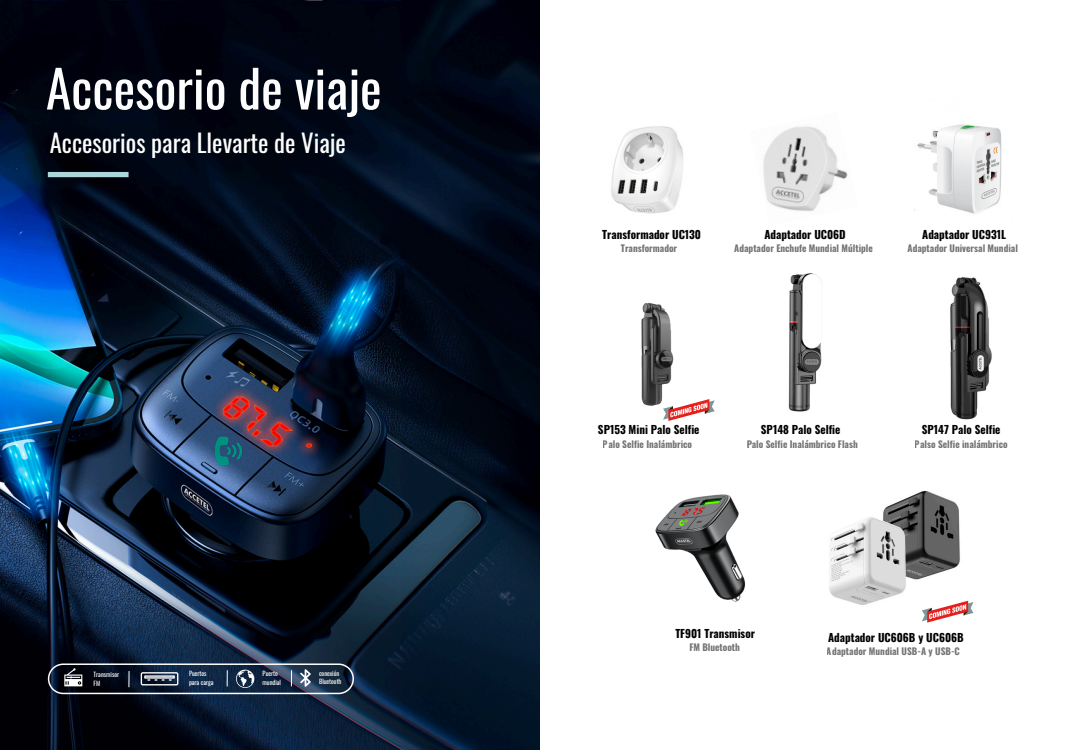
<style>
.page{position:relative;width:1077px;height:750px;background:#fff}
.page>*{position:absolute;margin:0;border:0;box-sizing:border-box;transform-origin:0 0}
.t1{font:51.5px "Oswald";color:#fdfdfd}
.t2{font:24.7px "Oswald";color:#fdfdfd}
.t3{font:700 11.1px "Oswald";color:#000}
.t4{font:700 9.4px "Oswald";color:#000}
.t5{font:6.4px "Oswald";color:#fff}
</style>
<div class="page">
<img style="left:0;top:0;width:540px;height:749px">
<div style="left:48px;top:172px;width:81px;height:5px;background:#abd7da"></div>
<img style="left:655px;top:494px;width:91px;height:108px">
<img style="left:913px;top:124px;width:89px;height:90px">
<img style="left:611px;top:126px;width:73px;height:88px">
<img style="left:763px;top:126px;width:85px;height:86px">
<svg style="left:48px;top:663px;width:306px;height:31px;background:#344256"></svg>
<img style="left:641px;top:302px;width:33px;height:104px">
<img style="left:950px;top:277px;width:42px;height:143px">
<img style="left:788px;top:273px;width:34px;height:139px">
<img style="left:829px;top:490px;width:145px;height:115px">
<svg style="left:663px;top:399px;width:52px;height:22px"></svg>
<svg style="left:922px;top:601px;width:51px;height:21px"></svg>
<p class="t1" style="left:46px;top:48px;width:337px">Accesorio de viaje</p>
<p class="t2" style="left:50px;top:123px;width:298px">Accesorios para Llevarte de Viaje</p>
<h1 class="t5" style="left:94px;top:670px;width:27px">Transmisor</h1>
<h2 class="t5" style="left:94px;top:678px;width:8px">FM</h2>
<p class="t5" style="left:189px;top:669px;width:19px">Puertos</p>
<p class="t5" style="left:189px;top:677px;width:26px">para carga</p>
<p class="t5" style="left:263px;top:669px;width:17px">Puerto</p>
<p class="t5" style="left:263px;top:677px;width:20px">mundial</p>
<h4 class="t5" style="left:319px;top:668px;width:22px">conexión</h4>
<p class="t5" style="left:319px;top:677px;width:24px">Bluetooth</p>
<p class="t3" style="left:602px;top:225px;width:100px">Transformador UC130</p>
<p class="t4" style="left:621px;top:241px;width:58px">Transformador</p>
<h3 class="t3" style="left:764px;top:225px;width:83px">Adaptador UC06D</h3>
<p class="t4" style="left:734px;top:241px;width:140px">Adaptador Enchufe Mundial Múltiple</p>
<h4 class="t3" style="left:922px;top:225px;width:85px">Adaptador UC931L</h4>
<p class="t4" style="left:908px;top:241px;width:112px">Adaptador Universal Mundial</p>
<h4 class="t3" style="left:598px;top:421px;width:103px">SP153 Mini Palo Selfie</h4>
<p class="t4" style="left:603px;top:436px;width:91px">Palo Selfie Inalámbrico</p>
<p class="t3" style="left:761px;top:421px;width:81px">SP148 Palo Selfie</p>
<p class="t4" style="left:746px;top:436px;width:113px">Palo Selfie Inalámbrico Flash</p>
<h3 class="t3" style="left:922px;top:421px;width:80px">SP147 Palo Selfie</h3>
<p class="t4" style="left:915px;top:437px;width:94px">Palso Selfie inalámbrico</p>
<h3 class="t3" style="left:675px;top:624px;width:81px">TF901 Transmisor</h3>
<p class="t4" style="left:689px;top:640px;width:52px">FM Bluetooth</p>
<p class="t3" style="left:828px;top:629px;width:137px">Adaptador UC606B y UC606B</p>
<p class="t4" style="left:827px;top:643px;width:135px">Adaptador Mundial USB-A y USB-C</p>
</div>
